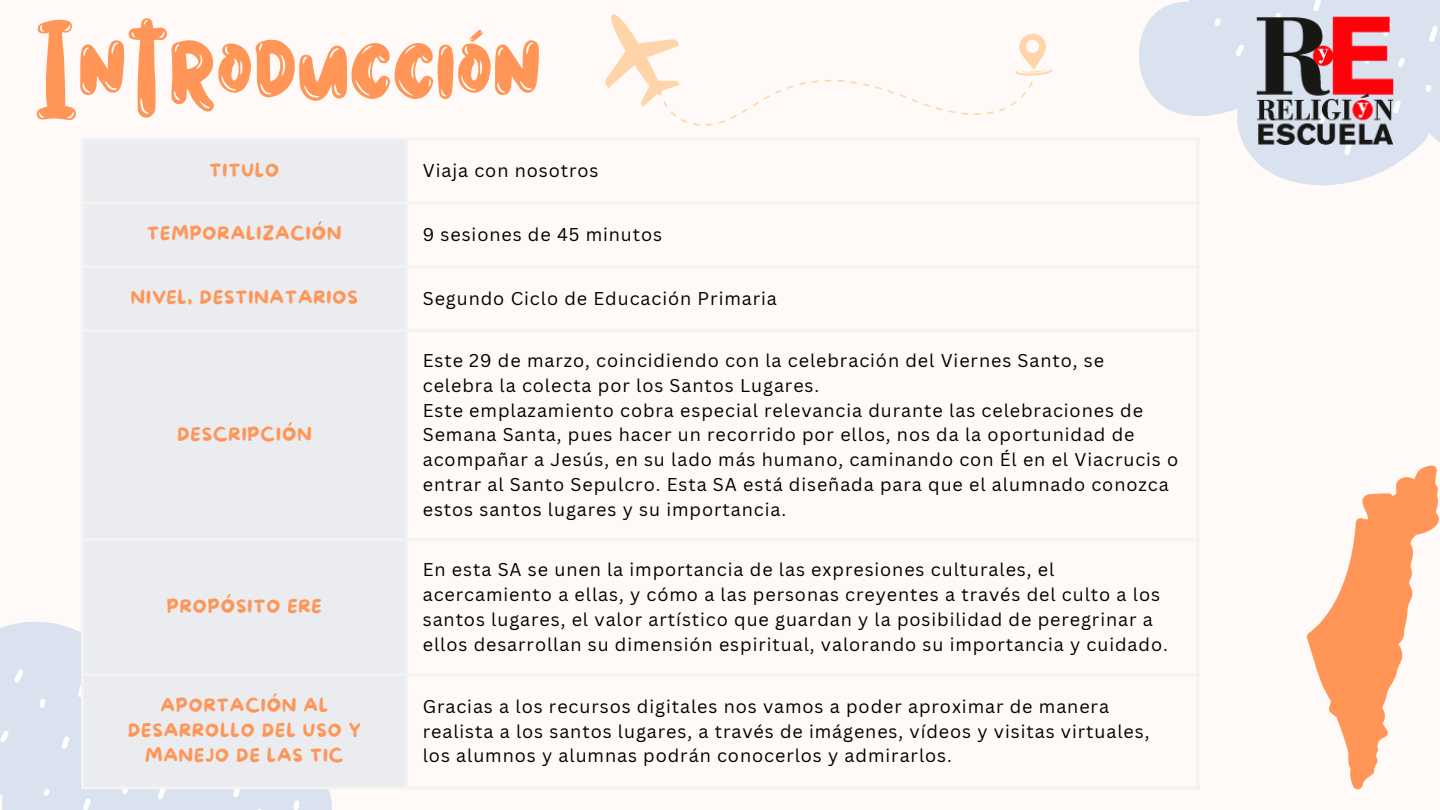
<style>
.page{position:relative;width:1440px;height:810px;background:#fffaf7}
.page>*{position:absolute;margin:0;border:0;box-sizing:border-box;transform-origin:0 0}
.t1{font:143.7px "Stella";color:#ff9658}
.t2{font:18px/24.8px "Canva Sans";letter-spacing:.05em;color:#000}
.t3{font:18px/24.8px "More Sugar";letter-spacing:.05em;color:#ff9658;text-align:center}
</style>
<div class="page">
<svg style="left:0;top:621px;width:332px;height:189px;fill:#d9e2ee"></svg>
<div style="left:0;top:638px;width:299px;height:172px;background:#d9e2ee"></div>
<svg style="left:1139px;top:0;width:270px;height:186px;fill:#d9e2ee"></svg>
<svg style="left:1215px;top:0;width:225px;height:155px;background:#dde4ef"></svg>
<svg style="left:605px;top:14px;width:448px;height:112px"></svg>
<img style="left:1254px;top:15px;width:142px;height:132px">
<div style="left:84px;top:141px;width:321px;height:645px;background:#ebecf0"></div>
<hr style="left:81px;top:141px;width:3px;height:645px;background:#f4f3f3">
<hr style="left:405px;top:141px;width:3px;height:645px;background:#f4f3f3">
<hr style="left:1196px;top:141px;width:3px;height:645px;background:#f4f3f3">
<hr style="left:81px;top:138px;width:1118px;height:3px;background:#f4f3f3">
<hr style="left:81px;top:201px;width:1118px;height:3px;background:#f4f3f3">
<hr style="left:81px;top:265px;width:1118px;height:3px;background:#f4f3f3">
<hr style="left:81px;top:329px;width:1118px;height:3px;background:#f4f3f3">
<hr style="left:81px;top:538px;width:1118px;height:3px;background:#f4f3f3">
<hr style="left:81px;top:673px;width:1118px;height:3px;background:#f4f3f3">
<hr style="left:81px;top:786px;width:1118px;height:3px;background:#f4f3f3">
<svg style="left:1307px;top:465px;width:132px;height:324px"></svg>
<p class="t1" style="left:37px;top:-2px;width:508px">Introducción</p>
<p class="t3" style="left:209px;top:158px;width:71px">TITULO</p>
<p class="t2" style="left:423px;top:158px;width:177px">Viaja con nosotros</p>
<p class="t3" style="left:147px;top:222px;width:196px">TEMPORALIZACIÓN</p>
<p class="t2" style="left:423px;top:222px;width:241px">9 sesiones de 45 minutos</p>
<p class="t3" style="left:131px;top:286px;width:228px">NIVEL, DESTINATARIOS</p>
<p class="t2" style="left:423px;top:285px;width:356px">Segundo Ciclo de Educación Primaria</p>
<p class="t3" style="left:177px;top:422px;width:136px">DESCRIPCIÓN</p>
<p class="t3" style="left:167px;top:595px;width:157px">PROPÓSITO ERE</p>
<p class="t2" style="left:423px;top:348px;width:683px">Este 29 de marzo, coincidiendo con la celebración del Viernes Santo, se celebra la colecta por los Santos Lugares.</p>
<p class="t2" style="left:423px;top:397px;width:757px">Este emplazamiento cobra especial relevancia durante las celebraciones de Semana Santa, pues hacer un recorrido por ellos, nos da la oportunidad de acompañar a Jesús, en su lado más humano, caminando con Él en el Viacrucis o entrar al Santo Sepulcro. Esta SA está diseñada para que el alumnado conozca estos santos lugares y su importancia.</p>
<p class="t2" style="left:423px;top:557px;width:747px">En esta SA se unen la importancia de las expresiones culturales, el acercamiento a ellas, y cómo a las personas creyentes a través del culto a los santos lugares, el valor artístico que guardan y la posibilidad de peregrinar a ellos desarrollan su dimensión espiritual, valorando su importancia y cuidado.</p>
<p class="t3" style="left:128px;top:694px;width:235px">APORTACIÓN AL<br>DESARROLLO DEL USO Y<br>MANEJO DE LAS TIC</p>
<p class="t2" style="left:423px;top:693px;width:728px">Gracias a los recursos digitales nos vamos a poder aproximar de manera realista a los santos lugares, a través de imágenes, vídeos y visitas virtuales, los alumnos y alumnas podrán conocerlos y admirarlos.</p>
</div>
